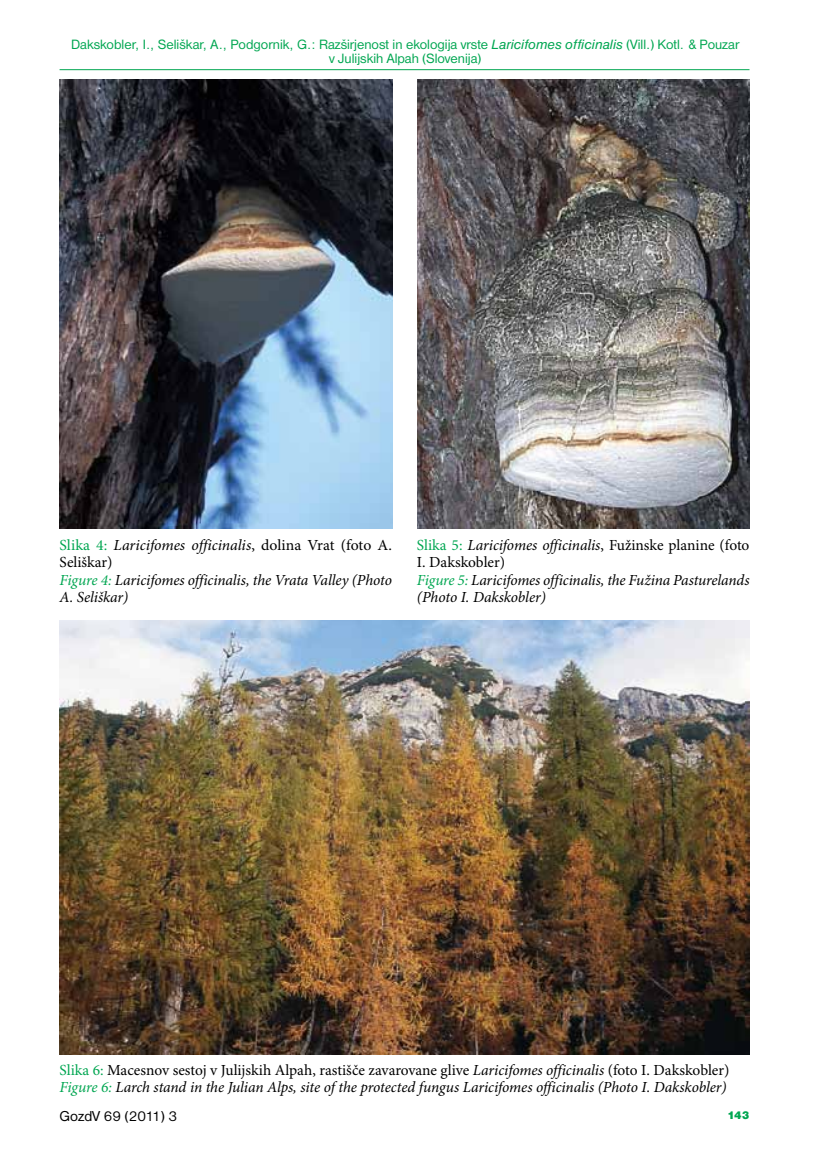
<style>
.page{position:relative;width:819px;height:1166px;background:#fff}
.page>*{position:absolute;margin:0;border:0;box-sizing:border-box;transform-origin:0 0}
.t1{font:italic 15.4px/17.5px "Minion Pro";letter-spacing:-.01em;color:#000}
.t2{font:14.88px "Nimbus San DEE";color:#000}
.t3{font:14px/14px "Nimbus San DEE";color:#00a651;text-align:center}
.t4{font:11.38px "Nimbus San DEE Blac";color:#00a651}
.s1{font-style:italic}
.s2{font-style:normal;color:#00a651}
.s3{font-style:normal}
.s4{color:#00a651}
</style>
<div class="page">
<hr style="left:60px;top:69px;width:689px;height:1px;background:#00a651">
<img style="left:60px;top:79px;width:332px;height:449px">
<img style="left:417px;top:79px;width:332px;height:449px">
<img style="left:60px;top:620px;width:689px;height:435px">
<p class="t3" style="left:71px;top:37px;width:669px">Dakskobler, I., Seliškar, A., Podgornik, G.: Razširjenost in ekologija vrste <span class="s1">Laricifomes officinalis</span> (Vill.) Kotl. &amp; Pouzar v Julijskih Alpah (Slovenija)</p>
<p class="t1" style="left:60px;top:536px;width:334px"><span class="s2">Slika 4:</span> Laricifomes officinalis<span class="s3">, dolina Vrat (foto A.<br>Seliškar)<br></span><span class="s4">Figure 4:</span> Laricifomes officinalis, the Vrata Valley (Photo A. Seliškar)</p>
<p class="t1" style="left:417px;top:536px;width:334px"><span class="s2">Slika 5:</span> Laricifomes officinalis<span class="s3">, Fužinske planine (foto I. Dakskobler)<br></span><span class="s4">Figure 5:</span> Laricifomes officinalis, the Fužina Pasturelands (Photo I. Dakskobler)</p>
<p class="t1" style="left:60px;top:1061px;width:671px"><span class="s2">Slika 6:</span> <span class="s3">Macesnov sestoj v Julijskih Alpah, rastišče zavarovane glive</span> Laricifomes officinalis <span class="s3">(foto I. Dakskobler)<br></span><span class="s4">Figure 6:</span> Larch stand in the Julian Alps, site of the protected fungus Laricifomes officinalis (Photo I. Dakskobler)</p>
<p class="t2" style="left:60px;top:1108px;width:119px">GozdV 69 (2011) 3</p>
<p class="t4" style="left:727px;top:1108px;width:24px">143</p>
</div>
